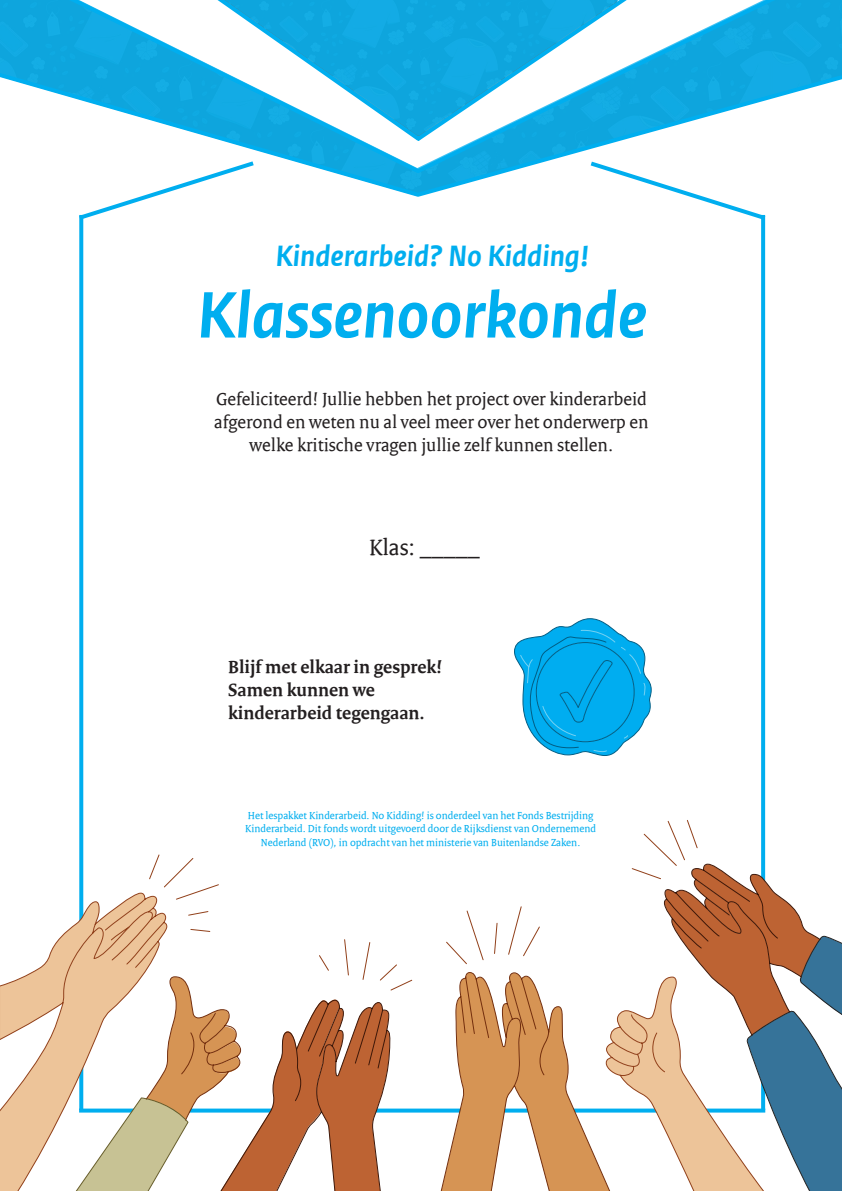
<style>
.page{position:relative;width:842px;height:1191px;background:#fff}
.page>*{position:absolute;margin:0;border:0;box-sizing:border-box;transform-origin:0 0}
.t1{font:italic 700 69px "Rijksoverheid Sans Text TT";color:#00aeef}
.t2{font:italic 700 31px "Rijksoverheid Sans Text TT";color:#00aeef}
.t3{font:24px "Rijksoverheid Serif";color:#231f20}
.t4{font:19px/22.8px "Rijksoverheid Serif";color:#231f20;text-align:center}
.t5{font:700 19px "Rijksoverheid Serif";color:#231f20}
.t6{font:11px/13.2px "Rijksoverheid Serif";color:#00aeef;text-align:center}
</style>
<div class="page">
<svg style="left:79px;top:223px;width:4px;height:630px;background:#12b3f0"></svg>
<svg style="left:761px;top:223px;width:4px;height:596px;background:#08b0ef"></svg>
<svg style="left:413px;top:1108px;width:27px;height:4px"></svg>
<svg style="left:79px;top:853px;width:140px;height:40px"></svg>
<svg style="left:0;top:893px;width:413px;height:298px"></svg>
<svg style="left:440px;top:819px;width:402px;height:372px"></svg>
<svg style="left:79px;top:197px;width:73px;height:26px"></svg>
<svg style="left:691px;top:197px;width:75px;height:26px"></svg>
<svg style="left:0;top:0;width:842px;height:197px"></svg>
<svg style="left:514px;top:618px;width:138px;height:138px"></svg>
<p class="t2" style="left:276px;top:239px;width:315px">Kinderarbeid? No Kidding!</p>
<p class="t1" style="left:197px;top:276px;width:451px">Klassenoorkonde</p>
<p class="t4" style="left:214px;top:388px;width:436px">Gefeliciteerd! Jullie hebben het project over kinderarbeid afgerond en weten nu al veel meer over het onderwerp en welke kritische vragen jullie zelf kunnen stellen.</p>
<p class="t3" style="left:369px;top:533px;width:112px">Klas: _____</p>
<p class="t5" style="left:228px;top:655px;width:216px">Blijf met elkaar in gesprek!</p>
<p class="t5" style="left:228px;top:678px;width:148px">Samen kunnen we</p>
<p class="t5" style="left:228px;top:701px;width:198px">kinderarbeid tegengaan.</p>
<p class="t6" style="left:245px;top:809px;width:352px">Het lespakket Kinderarbeid. No Kidding! is onderdeel van het Fonds Bestrijding<br>Kinderarbeid. Dit fonds wordt uitgevoerd door de Rijksdienst van Ondernemend<br>Nederland (RVO), in opdracht van het ministerie van Buitenlandse Zaken.</p>
</div>
